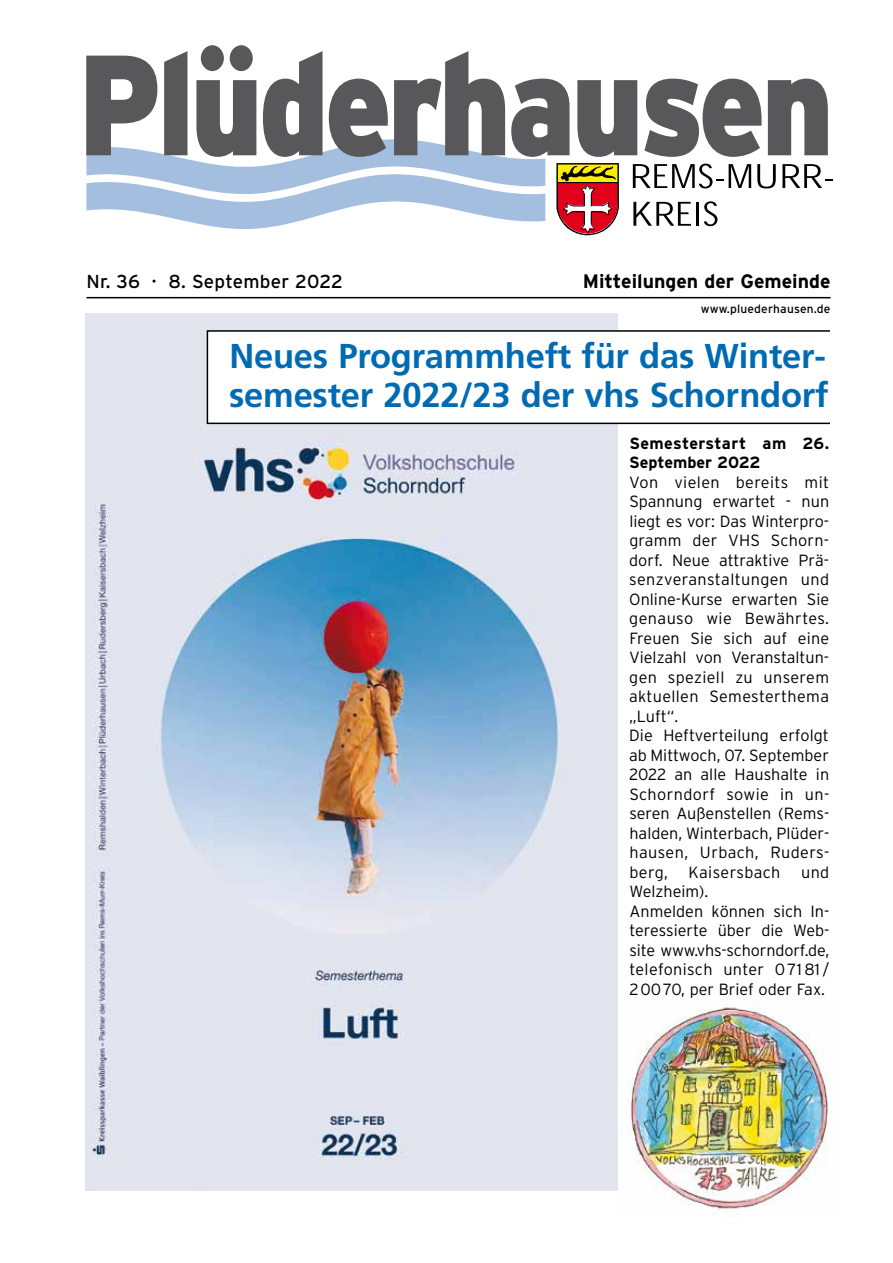
<style>
.page{position:relative;width:893px;height:1263px;background:#fff}
.page>*{position:absolute;margin:0;border:0;box-sizing:border-box;transform-origin:0 0}
.t1{font:700 34.5px/39px "Frutiger";letter-spacing:-.005em;color:#006ab3}
.t2{font:700 19.5px "Interstate";color:#000}
.t3{font:18.75px "Interstate";letter-spacing:.01em;color:#000}
.t4{font:300 16.2px/19.5px "Interstate";color:#000}
.t5{font:700 16.2px/19.5px "Interstate";letter-spacing:.005em;color:#000}
.t6{font:300 16.2px "Interstate";letter-spacing:.025em;color:#000}
.t7{font:12px "Interstate";letter-spacing:.015em;color:#000}
</style>
<div class="page">
<img style="left:628px;top:1006px;width:201px;height:209px">
<hr style="left:86px;top:297px;width:745px;height:1px;background:#000">
<svg style="left:86px;top:45px;width:746px;height:184px"></svg>
<img style="left:555px;top:162px;width:64px;height:73px">
<img style="left:85px;top:313px;width:533px;height:878px">
<div style="left:207px;top:331px;width:630px;height:92px;background:#fff"></div>
<div style="left:207px;top:330px;width:630px;height:94px;border:2px solid #000"></div>
<div style="left:830px;top:329px;width:20px;height:98px;background:#fff"></div>
<p class="t3" style="left:86px;top:271px;width:258px">Nr. 36 · 8. September 2022</p>
<p class="t2" style="left:583px;top:270px;width:249px">Mitteilungen der Gemeinde</p>
<p class="t7" style="left:701px;top:302px;width:131px">www.pluederhausen.de</p>
<h1 class="t1" style="left:229px;top:336px;width:601px">Neues Programmheft für das Winter&shy;semester 2022/23 der vhs Schorndorf</h1>
<p class="t5" style="left:629px;top:433px;width:201px">Semesterstart am 26.<br>September 2022</p>
<p class="t4" style="left:629px;top:472px;width:202px">Von vielen bereits mit<br>Spannung erwartet - nun liegt es vor: Das Winterpro&shy;gramm der VHS Schorn&shy;dorf. Neue attraktive Prä&shy;senzveranstaltungen und<br>Online-Kurse erwarten Sie genauso wie Bewährtes.<br>Freuen Sie sich auf eine<br>Vielzahl von Veranstaltun&shy;gen speziell zu unserem aktuellen Semesterthema „Luft“.<br>Die Heftverteilung erfolgt ab Mittwoch, 07. September<br>2022 an alle Haushalte in<br>Schorndorf sowie in un&shy;seren Außenstellen (Rems&shy;halden, Winterbach, Plüder&shy;hausen, Urbach, Ruders&shy;berg,</p>
<p class="t6" style="left:689px;top:863px;width:93px">Kaisersbach</p>
<p class="t4" style="left:801px;top:862px;width:30px">und</p>
<p class="t4" style="left:629px;top:882px;width:201px">Welzheim).<br>Anmelden können sich In&shy;teressierte über die Web&shy;site www.vhs-schorndorf.de, telefonisch unter 071 81 /<br>20070, per Brief oder Fax.</p>
</div>
